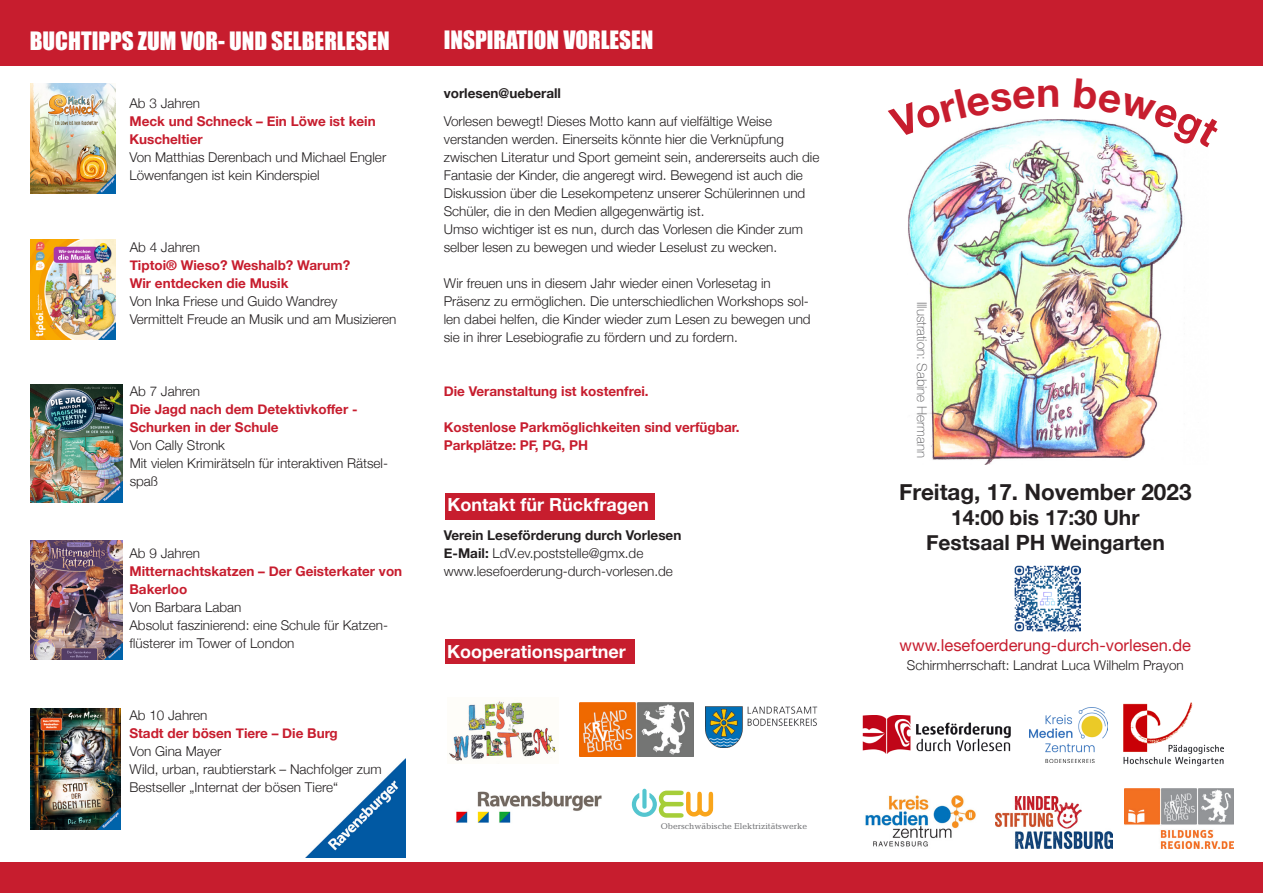
<style>
.page{position:relative;width:1263px;height:893px;background:#fff}
.page>*{position:absolute;margin:0;border:0;box-sizing:border-box;transform-origin:0 0}
.t1{font:23.25px "Impact";color:#fff}
.t2{font:700 22.5px "Helvetica Neue";color:#231f20}
.t3{font:700 21px "Helvetica Neue";color:#231f20}
.t4{font:700 18px "Helvetica Neue";color:#fff}
.t5{font:16.5px "Helvetica Neue";color:#c71d2e}
.t6{font:300 13.5px/18px "Helvetica Neue";color:#231f20}
.t7{font:700 13.5px/18px "Helvetica Neue";color:#c71d2e}
.t8{font:700 13.5px "Helvetica Neue";color:#231f20}
.t9{font:100 13.5px "Helvetica Neue";color:#535355}
.t10{font:8.55px "Candida";color:#6c6d70}
.s1{font-weight:700}
</style>
<div class="page">
<div style="left:0;top:0;width:1263px;height:66px;background:#c71d2e"></div>
<div style="left:0;top:862px;width:1263px;height:31px;background:#c71d2e"></div>
<div style="left:445px;top:493px;width:210px;height:26px;background:#c71d2e"></div>
<img style="left:862px;top:715px;width:149px;height:39px">
<img style="left:1123px;top:703px;width:100px;height:63px">
<img style="left:995px;top:797px;width:117px;height:51px">
<img style="left:1124px;top:789px;width:109px;height:59px">
<img style="left:865px;top:795px;width:111px;height:52px">
<img style="left:1030px;top:708px;width:77px;height:54px">
<svg style="left:632px;top:791px;width:81px;height:27px"></svg>
<img style="left:705px;top:706px;width:113px;height:41px">
<img style="left:456px;top:791px;width:146px;height:32px">
<img style="left:579px;top:702px;width:114px;height:54px">
<img style="left:449px;top:701px;width:107px;height:60px">
<div style="left:445px;top:640px;width:189px;height:24px;background:#c71d2e"></div>
<img style="left:306px;top:759px;width:99px;height:99px">
<img style="left:908px;top:119px;width:277px;height:346px">
<img style="left:30px;top:84px;width:86px;height:110px">
<img style="left:30px;top:240px;width:86px;height:99px">
<img style="left:30px;top:384px;width:93px;height:118px">
<img style="left:30px;top:541px;width:93px;height:118px">
<img style="left:30px;top:708px;width:90px;height:121px">
<img style="left:1014px;top:565px;width:66px;height:66px">
<svg style="left:908px;top:119px;width:150px;height:19px"></svg>
<svg style="left:1074px;top:119px;width:111px;height:28px"></svg>
<p class="t1" style="left:30px;top:23px;width:361px">BUCHTIPPS ZUM VOR- UND SELBERLESEN</p>
<p class="t6" style="left:129px;top:93px;width:72px">Ab 3 Jahren</p>
<p class="t7" style="left:129px;top:113px;width:248px">Meck und Schneck – Ein Löwe ist kein<br>Kuscheltier</p>
<p class="t6" style="left:129px;top:147px;width:258px">Von Matthias Derenbach und Michael Engler</p>
<p class="t6" style="left:129px;top:165px;width:192px">Löwenfangen ist kein Kinderspiel</p>
<p class="t6" style="left:130px;top:237px;width:72px">Ab 4 Jahren</p>
<p class="t7" style="left:130px;top:257px;width:222px">Tiptoi® Wieso? Weshalb? Warum?</p>
<p class="t7" style="left:130px;top:275px;width:160px">Wir entdecken die Musik</p>
<p class="t6" style="left:130px;top:291px;width:209px">Von Inka Friese und Guido Wandrey</p>
<p class="t6" style="left:130px;top:309px;width:268px">Vermittelt Freude an Musik und am Musizieren</p>
<p class="t6" style="left:130px;top:381px;width:72px">Ab 7 Jahren</p>
<p class="t7" style="left:130px;top:401px;width:229px">Die Jagd nach dem Detektivkoffer -</p>
<p class="t7" style="left:130px;top:419px;width:151px">Schurken in der Schule</p>
<p class="t6" style="left:130px;top:435px;width:97px">Von Cally Stronk</p>
<p class="t6" style="left:130px;top:453px;width:260px">Mit vielen Krimirätseln für interaktiven Rätsel&shy;spaß</p>
<p class="t6" style="left:129px;top:543px;width:72px">Ab 9 Jahren</p>
<p class="t7" style="left:129px;top:563px;width:274px">Mitternachtskatzen – Der Geisterkater von<br>Bakerloo</p>
<p class="t6" style="left:129px;top:597px;width:114px">Von Barbara Laban</p>
<p class="t6" style="left:129px;top:615px;width:260px">Absolut faszinierend: eine Schule für Katzen&shy;flüsterer im Tower of London</p>
<p class="t6" style="left:129px;top:705px;width:80px">Ab 10 Jahren</p>
<p class="t7" style="left:129px;top:725px;width:210px">Stadt der bösen Tiere – Die Burg</p>
<p class="t6" style="left:129px;top:741px;width:93px">Von Gina Mayer</p>
<p class="t6" style="left:129px;top:759px;width:254px">Wild, urban, raubtierstark – Nachfolger zum<br>Bestseller „Internat der bösen Tiere“</p>
<p class="t1" style="left:444px;top:22px;width:211px">INSPIRATION VORLESEN</p>
<p class="t8" style="left:444px;top:83px;width:119px">vorlesen@ueberall</p>
<p class="t6" style="left:444px;top:111px;width:330px">Vorlesen bewegt! Dieses Motto kann auf vielfältige Weise</p>
<p class="t6" style="left:444px;top:129px;width:377px">verstanden werden. Einerseits könnte hier die Verknüpfung zwischen Literatur und Sport gemeint sein, andererseits auch die Fantasie der Kinder, die angeregt wird. Bewegend ist auch die Diskussion über die Lesekompetenz unserer Schülerinnen und Schüler, die in den Medien allgegenwärtig ist.</p>
<p class="t6" style="left:444px;top:219px;width:361px">Umso wichtiger ist es nun, durch das Vorlesen die Kinder zum selber lesen zu bewegen und wieder Leselust zu wecken.</p>
<p class="t6" style="left:444px;top:273px;width:328px">Wir freuen uns in diesem Jahr wieder einen Vorlesetag in</p>
<p class="t6" style="left:444px;top:291px;width:368px">Präsenz zu ermöglichen. Die unterschiedlichen Workshops sol&shy;len dabei helfen, die Kinder wieder zum Lesen zu bewegen und sie in ihrer Lesebiografie zu fördern und zu fordern.</p>
<p class="t7" style="left:444px;top:383px;width:206px">Die Veranstaltung ist kostenfrei.</p>
<p class="t7" style="left:444px;top:419px;width:297px">Kostenlose Parkmöglichkeiten sind verfügbar.</p>
<p class="t7" style="left:444px;top:437px;width:146px">Parkplätze: PF, PG, PH</p>
<p class="t4" style="left:447px;top:491px;width:203px">Kontakt für Rückfragen</p>
<p class="t8" style="left:444px;top:525px;width:239px">Verein Leseförderung durch Vorlesen</p>
<p class="t6" style="left:444px;top:543px;width:201px"><span class="s1">E-Mail:</span> LdV.ev.poststelle@gmx.de</p>
<p class="t6" style="left:444px;top:561px;width:231px">www.lesefoerderung-durch-vorlesen.de</p>
<p class="t4" style="left:447px;top:637px;width:180px">Kooperationspartner</p>
<p class="t10" style="left:661px;top:821px;width:148px">Oberschwäbische Elektrizitätswerke</p>
<p class="t9" style="left:932px;top:302px;width:157px;rotate:90deg">Illustration: Sabine Hermann</p>
<p class="t2" style="left:899px;top:474px;width:294px">Freitag, 17. November 2023</p>
<p class="t3" style="left:951px;top:501px;width:190px">14:00 bis 17:30 Uhr</p>
<p class="t3" style="left:926px;top:526px;width:240px">Festsaal PH Weingarten</p>
<p class="t5" style="left:900px;top:633px;width:293px">www.lesefoerderung-durch-vorlesen.de</p>
<p class="t6" style="left:907px;top:656px;width:278px">Schirmherrschaft: Landrat Luca Wilhelm Prayon</p>
</div>
